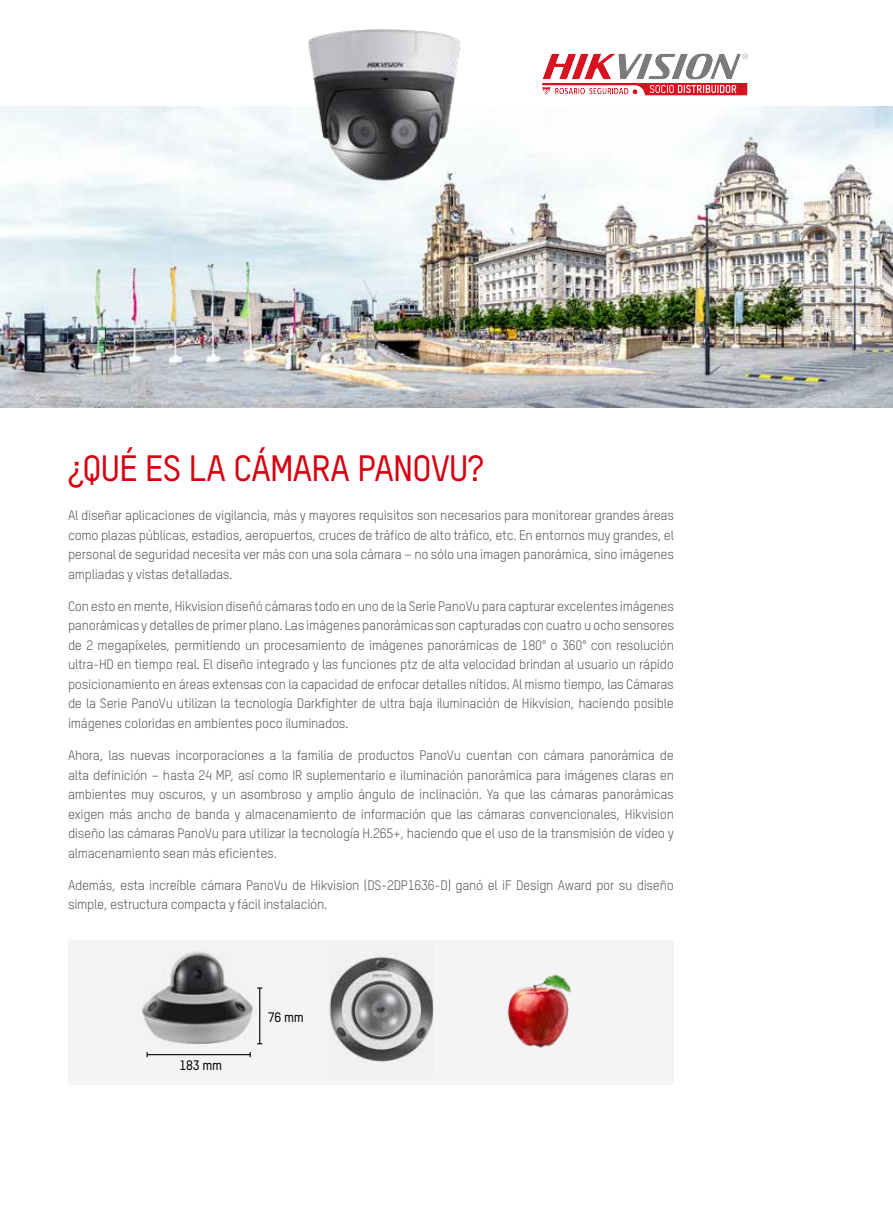
<style>
.page{position:relative;width:893px;height:1212px;background:#fff}
.page>*{position:absolute;margin:0;border:0;box-sizing:border-box;transform-origin:0 0}
.t1{font:500 36px "TSTARPRO";letter-spacing:-.02em;color:#d70010}
.t2{font:13.5px/19.5px "TSTARPRO";letter-spacing:-.02em;color:#5a5757;text-align:justify}
.t3{font:500 13.5px "TSTARPRO";letter-spacing:-.02em;color:#000}
</style>
<div class="page">
<div style="left:68px;top:940px;width:606px;height:144px;background:#f4f4f4"></div>
<img style="left:0;top:106px;width:893px;height:301px">
<img style="left:332px;top:954px;width:100px;height:108px">
<div style="left:330px;top:942px;width:104px;height:134px;border:1px solid #fbfbfb"></div>
<img style="left:507px;top:974px;width:65px;height:74px">
<img style="left:141px;top:951px;width:122px;height:105px">
<img style="left:285px;top:29px;width:195px;height:153px">
<hr style="left:147px;top:1054px;width:103px;height:1px;background:#000">
<hr style="left:259px;top:988px;width:1px;height:56px;background:#000">
<img style="left:542px;top:53px;width:206px;height:43px">
<h1 class="t1" style="left:68px;top:444px;width:417px">¿QUÉ ES LA CÁMARA PANOVU?</h1>
<p class="t2" style="left:68px;top:505px;width:607px">Al diseñar aplicaciones de vigilancia, más y mayores requisitos son necesarios para monitorear grandes áreas como plazas públicas, estadios, aeropuertos, cruces de tráfico de alto tráfico, etc. En entornos muy grandes, el personal de seguridad necesita ver más con una sola cámara – no sólo una imagen panorámica, sino imágenes ampliadas y vistas detalladas.</p>
<p class="t2" style="left:68px;top:596px;width:607px">Con esto en mente, Hikvision diseñó cámaras todo en uno de la Serie PanoVu para capturar excelentes imágenes panorámicas y detalles de primer plano. Las imágenes panorámicas son capturadas con cuatro u ocho sensores de 2 megapíxeles, permitiendo un procesamiento de imágenes panorámicas de 180° o 360° con resolución ultra-HD en tiempo real. El diseño integrado y las funciones ptz de alta velocidad brindan al usuario un rápido posicionamiento en áreas extensas con la capacidad de enfocar detalles nítidos. Al mismo tiempo, las Cámaras de la Serie PanoVu utilizan la tecnología Darkfighter de ultra baja iluminación de Hikvision, haciendo posible imágenes coloridas en ambientes poco iluminados.</p>
<p class="t2" style="left:68px;top:745px;width:607px">Ahora, las nuevas incorporaciones a la familia de productos PanoVu cuentan con cámara panorámica de alta definición – hasta 24 MP, así como IR suplementario e iluminación panorámica para imágenes claras en ambientes muy oscuros, y un asombroso y amplio ángulo de inclinación. Ya que las cámaras panorámicas exigen más ancho de banda y almacenamiento de información que las cámaras convencionales, Hikvision diseño las cámaras PanoVu para utilizar la tecnología H.265+, haciendo que el uso de la transmisión de video y almacenamiento sean más eficientes.</p>
<p class="t2" style="left:68px;top:875px;width:607px">Además, esta increíble cámara PanoVu de Hikvision (DS-2DP1636-D) ganó el iF Design Award por su diseño simple, estructura compacta y fácil instalación.</p>
<p class="t3" style="left:180px;top:1056px;width:44px">183 mm</p>
<p class="t3" style="left:268px;top:1008px;width:38px">76 mm</p>
</div>
